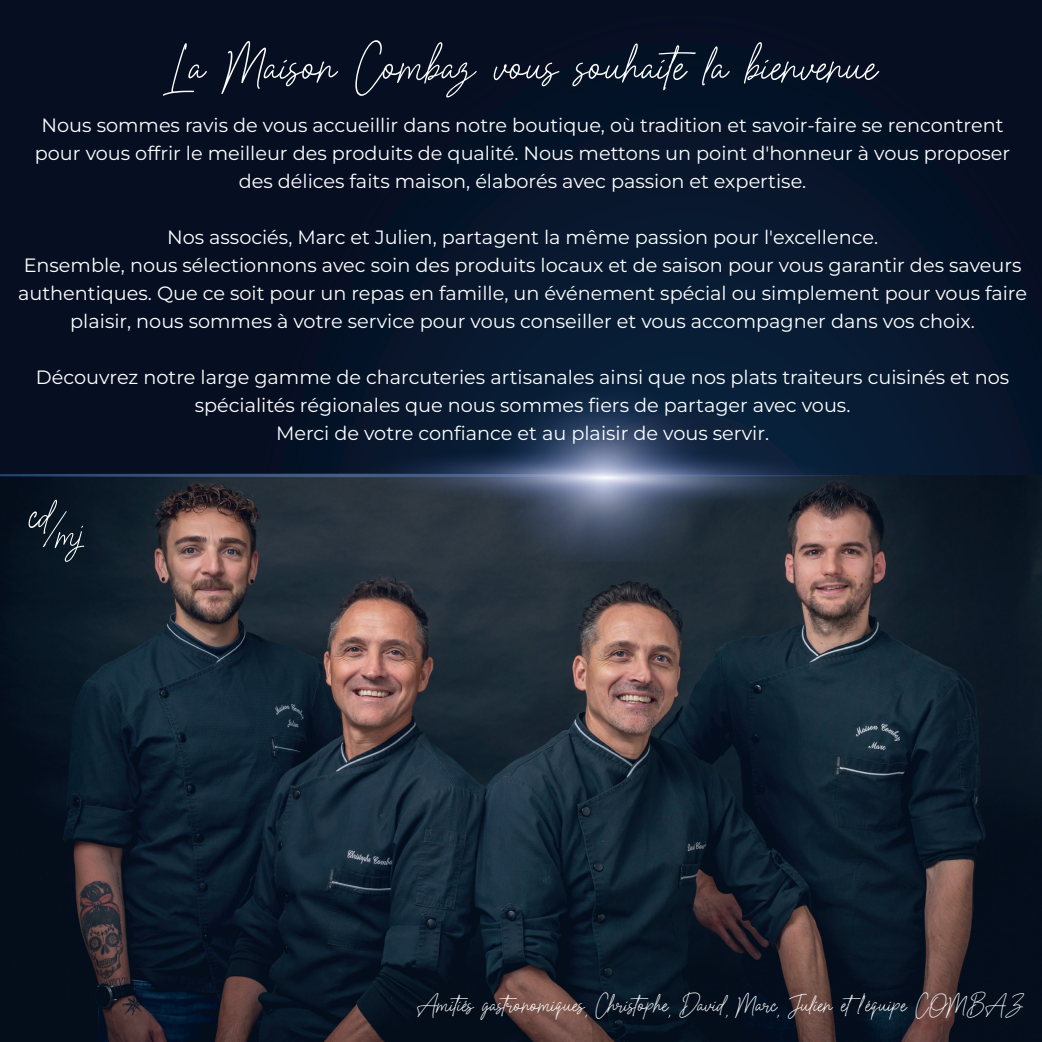
<style>
.page{position:relative;width:1042px;height:1042px;background:#fff}
.page>*{position:absolute;margin:0;border:0;box-sizing:border-box;transform-origin:0 0}
.t1{font:52.5px "Perfect Beloved";color:#fff}
.t2{font:25.03px "Perfect Beloved";color:#fff}
.t3{font:100 19.25px/28px "Montserrat";color:#fff;text-align:center}
</style>
<div class="page">
<div style="left:0;top:0;width:1042px;height:1042px;background:linear-gradient(to right,#060e21,#07172c)"></div>
<img style="left:0;top:476px;width:1042px;height:566px">
<svg style="left:0;top:474px;width:322px;height:3px"></svg>
<svg style="left:456px;top:380px;width:287px;height:182px;background:#1b2c41"></svg>
<svg style="left:322px;top:433px;width:558px;height:91px;background:#334056"></svg>
<svg style="left:29px;top:500px;width:55px;height:62px;background:#1e2b36"></svg>
<h1 class="t1" style="left:166px;top:33px;width:713px">La Maison Combaz vous souhaite la bienvenue</h1>
<p class="t3" style="left:35px;top:110px;width:977px">Nous sommes ravis de vous accueillir dans notre boutique, où tradition et savoir-faire se rencontrent pour vous offrir le meilleur des produits de qualité. Nous mettons un point d'honneur à vous proposer des délices faits maison, élaborés avec passion et expertise.</p>
<p class="t3" style="left:18px;top:222px;width:1010px">Nos associés, Marc et Julien, partagent la même passion pour l'excellence.<br>Ensemble, nous sélectionnons avec soin des produits locaux et de saison pour vous garantir des saveurs authentiques. Que ce soit pour un repas en famille, un événement spécial ou simplement pour vous faire plaisir, nous sommes à votre service pour vous conseiller et vous accompagner dans vos choix.</p>
<p class="t3" style="left:36px;top:362px;width:975px">Découvrez notre large gamme de charcuteries artisanales ainsi que nos plats traiteurs cuisinés et nos spécialités régionales que nous sommes fiers de partager avec vous.<br>Merci de votre confiance et au plaisir de vous servir.</p>
<h2 class="t2" style="left:418px;top:989px;width:606px">Amitiés gastronomiques, Christophe, David, Marc, Julien etl’équipe COMBAZ</h2>
</div>
